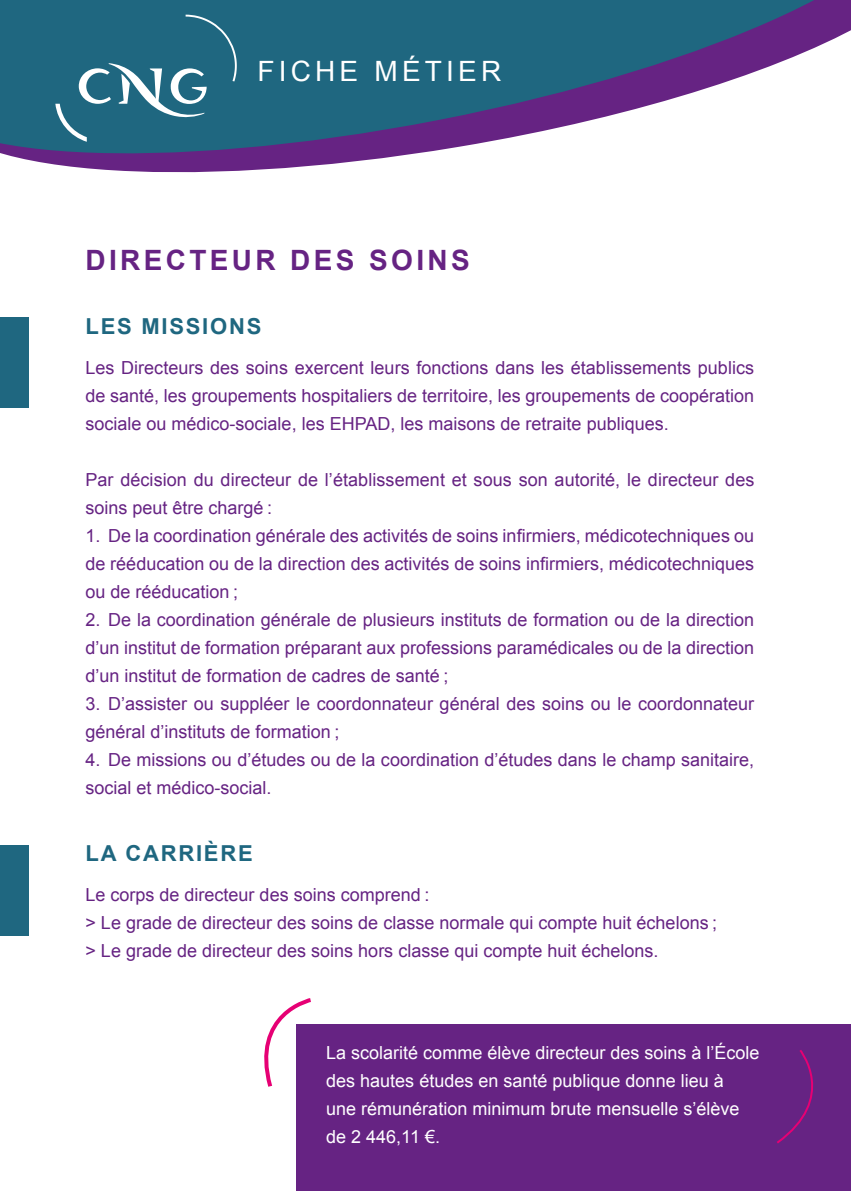
<style>
.page{position:relative;width:851px;height:1191px;background:#fff}
.page>*{position:absolute;margin:0;border:0;box-sizing:border-box;transform-origin:0 0}
.t1{font:700 28px "Arial";letter-spacing:.12em;color:#662383}
.t2{font:28px "Arial";letter-spacing:.15em;color:#fff}
.t3{font:700 22px "Arial";letter-spacing:.08em;color:#1f6780}
.t4{font:18px/28px "Arial";color:#662383}
.t5{font:18px/28px "Arial";color:#fff}
</style>
<div class="page">
<svg style="left:0;top:0;width:850px;height:173px;fill:#1f6780"></svg>
<div style="left:0;top:317px;width:28px;height:91px;background:#1f6780"></div>
<div style="left:0;top:845px;width:28px;height:90px;background:#1f6780"></div>
<svg style="left:55px;top:15px;width:182px;height:127px;background:#33758b"></svg>
<div style="left:296px;top:1024px;width:554px;height:167px;background:#662383"></div>
<svg style="left:264px;top:998px;width:47px;height:89px"></svg>
<svg style="left:777px;top:1050px;width:37px;height:94px"></svg>
<h1 class="t2" style="left:257px;top:53px;width:245px">FICHE MÉTIER</h1>
<h1 class="t1" style="left:85px;top:241px;width:386px">DIRECTEUR DES SOINS</h1>
<p class="t3" style="left:85px;top:311px;width:177px">LES MISSIONS</p>
<p class="t4" style="left:85px;top:353px;width:670px;text-align:justify">Les Directeurs des soins exercent leurs fonctions dans les établissements publics de santé, les groupements hospitaliers de territoire, les groupements de coopération sociale ou médico-sociale, les EHPAD, les maisons de retraite publiques.</p>
<p class="t4" style="left:85px;top:465px;width:670px">Par décision du directeur de l’établissement et sous son autorité, le directeur des soins peut être chargé :</p>
<p class="t4" style="left:85px;top:521px;width:670px;text-align:justify">1. De la coordination générale des activités de soins infirmiers, médicotechniques ou de rééducation ou de la direction des activités de soins infirmiers, médicotechniques ou de rééducation ;</p>
<p class="t4" style="left:85px;top:605px;width:670px;text-align:justify">2. De la coordination générale de plusieurs instituts de formation ou de la direction d’un institut de formation préparant aux professions paramédicales ou de la direction d’un institut de formation de cadres de santé ;</p>
<p class="t4" style="left:85px;top:689px;width:670px">3. D’assister ou suppléer le coordonnateur général des soins ou le coordonnateur général d’instituts de formation ;</p>
<p class="t4" style="left:85px;top:745px;width:670px">4. De missions ou d’études ou de la coordination d’études dans le champ sanitaire, social et médico-social.</p>
<p class="t3" style="left:85px;top:838px;width:169px">LA CARRIÈRE</p>
<p class="t4" style="left:85px;top:880px;width:633px">Le corps de directeur des soins comprend :<br>&gt; Le grade de directeur des soins de classe normale qui compte huit échelons ; &gt; Le grade de directeur des soins hors classe qui compte huit échelons.</p>
<p class="t5" style="left:326px;top:1038px;width:435px">La scolarité comme élève directeur des soins à l’École des hautes études en santé publique donne lieu à<br>une rémunération minimum brute mensuelle s’élève de 2 446,11 €.</p>
</div>
